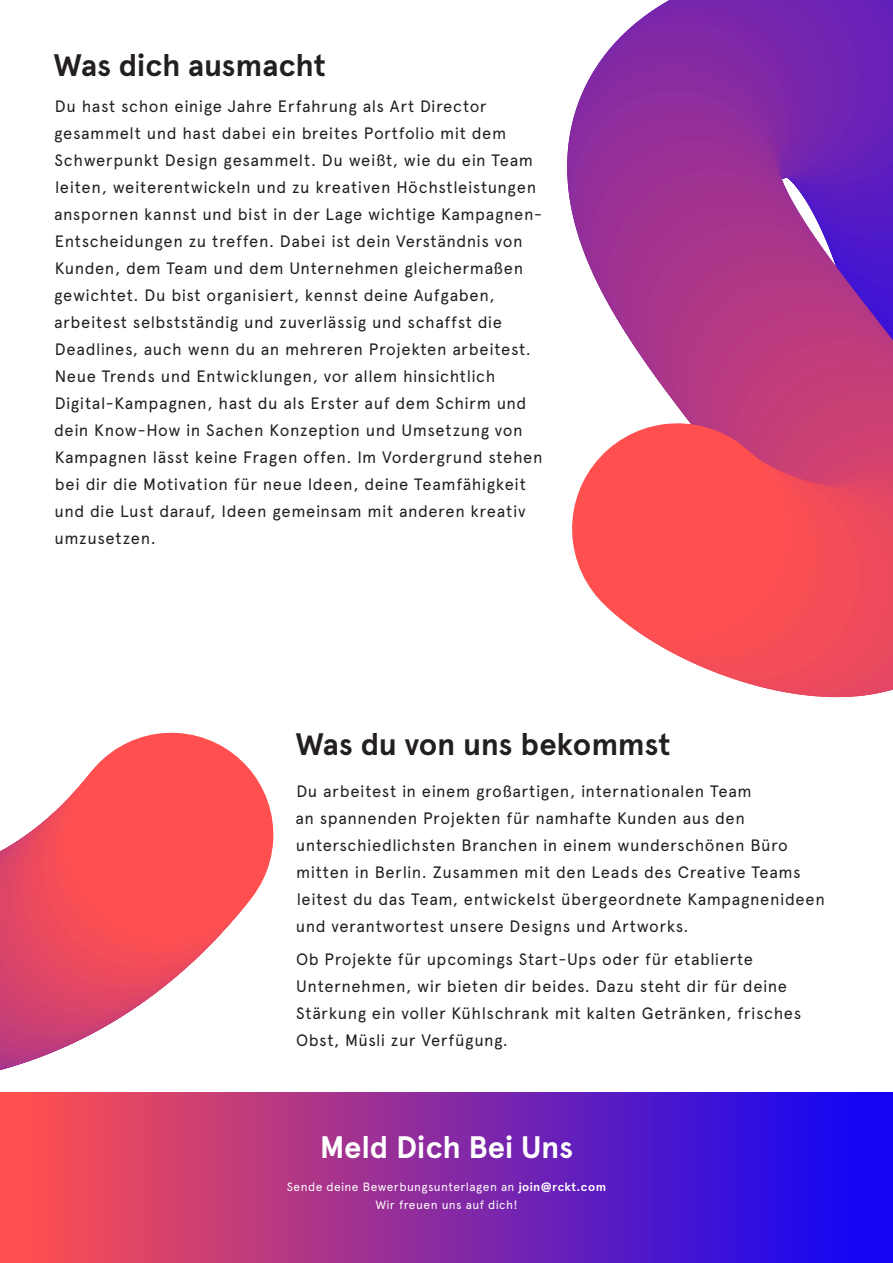
<style>
.page{position:relative;width:893px;height:1263px;background:#fff}
.page>*{position:absolute;margin:0;border:0;box-sizing:border-box;transform-origin:0 0}
.t1{font:700 31.05px "Apercu";letter-spacing:-.01em;color:#231f20}
.t2{font:700 31.05px "Apercu";letter-spacing:-.005em;color:#fff}
.t3{font:16.5px/27px "Apercu";letter-spacing:.03em;color:#231f20}
.t4{font:12px "Apercu";letter-spacing:.03em;color:#fff}
.s1{font-weight:700}
</style>
<div class="page">
<div style="left:0;top:1093px;width:893px;height:170px;background:linear-gradient(to right,#ff514b,#0a02fa)"></div>
<svg style="left:618px;top:0;width:275px;height:472px"></svg>
<svg style="left:790px;top:471px;width:101px;height:224px;fill:#e84a5e"></svg>
<svg style="left:779px;top:469px;width:106px;height:224px;fill:#eb4a5e"></svg>
<svg style="left:769px;top:467px;width:109px;height:224px;fill:#eb4a5e"></svg>
<svg style="left:757px;top:464px;width:115px;height:225px;fill:#ed4a5c"></svg>
<svg style="left:750px;top:462px;width:116px;height:224px;fill:#ed4a5c"></svg>
<svg style="left:740px;top:459px;width:119px;height:225px;fill:#ed4a5c"></svg>
<svg style="left:731px;top:457px;width:122px;height:224px;fill:#f04a5c"></svg>
<svg style="left:722px;top:454px;width:125px;height:224px;fill:#f04a59"></svg>
<svg style="left:714px;top:451px;width:127px;height:224px;fill:#f24d59"></svg>
<svg style="left:707px;top:448px;width:128px;height:224px;fill:#f24d59"></svg>
<svg style="left:700px;top:445px;width:129px;height:224px"></svg>
<svg style="left:693px;top:442px;width:131px;height:224px;fill:#f54d59"></svg>
<svg style="left:685px;top:438px;width:133px;height:225px;fill:#f54d57"></svg>
<svg style="left:678px;top:435px;width:135px;height:224px;fill:#f54d57"></svg>
<svg style="left:671px;top:431px;width:137px;height:225px;fill:#f74d54"></svg>
<svg style="left:664px;top:428px;width:139px;height:224px;fill:#f74f54"></svg>
<svg style="left:658px;top:424px;width:140px;height:224px"></svg>
<svg style="left:652px;top:420px;width:142px;height:225px"></svg>
<svg style="left:572px;top:417px;width:218px;height:224px;fill:#ff4f4f"></svg>
<svg style="left:0;top:732px;width:274px;height:338px"></svg>
<p class="t1" style="left:54px;top:46px;width:274px">Was dich ausmacht</p>
<p class="t3" style="left:54px;top:93px;width:490px">Du hast schon einige Jahre Erfahrung als Art Director gesammelt und hast dabei ein breites Portfolio mit dem Schwerpunkt Design gesammelt. Du weißt, wie du ein Team leiten, weiterentwickeln und zu kreativen Höchstleistungen anspornen kannst und bist in der Lage wichtige Kampagnen-Entscheidungen zu treffen. Dabei ist dein Verständnis von Kunden, dem Team und dem Unternehmen gleichermaßen gewichtet. Du bist organisiert, kennst deine Aufgaben, arbeitest selbstständig und zuverlässig und schaffst die Deadlines, auch wenn du an mehreren Projekten arbeitest.<br>Neue Trends und Entwicklungen, vor allem hinsichtlich Digital-Kampagnen, hast du als Erster auf dem Schirm und dein Know-How in Sachen Konzeption und Umsetzung von Kampagnen lässt keine Fragen offen. Im Vordergrund stehen bei dir die Motivation für neue Ideen, deine Teamfähigkeit und die Lust darauf, Ideen gemeinsam mit anderen kreativ umzusetzen.</p>
<p class="t1" style="left:296px;top:725px;width:377px">Was du von uns bekommst</p>
<p class="t3" style="left:296px;top:777px;width:531px">Du arbeitest in einem großartigen, internationalen Team<br>an spannenden Projekten für namhafte Kunden aus den unterschiedlichsten Branchen in einem wunderschönen Büro mitten in Berlin. Zusammen mit den Leads des Creative Teams leitest du das Team, entwickelst übergeordnete Kampagnenideen und verantwortest unsere Designs und Artworks.</p>
<p class="t3" style="left:296px;top:946px;width:507px">Ob Projekte für upcomings Start-Ups oder für etablierte Unternehmen, wir bieten dir beides. Dazu steht dir für deine Stärkung ein voller Kühlschrank mit kalten Getränken, frisches Obst, Müsli zur Verfügung.</p>
<p class="t2" style="left:320px;top:1128px;width:255px">Meld Dich Bei Uns</p>
<p class="t4" style="left:287px;top:1179px;width:321px">Sende deine Bewerbungsunterlagen an <span class="s1">join@rckt.com</span></p>
<p class="t4" style="left:375px;top:1197px;width:144px">Wir freuen uns auf dich!</p>
</div>
